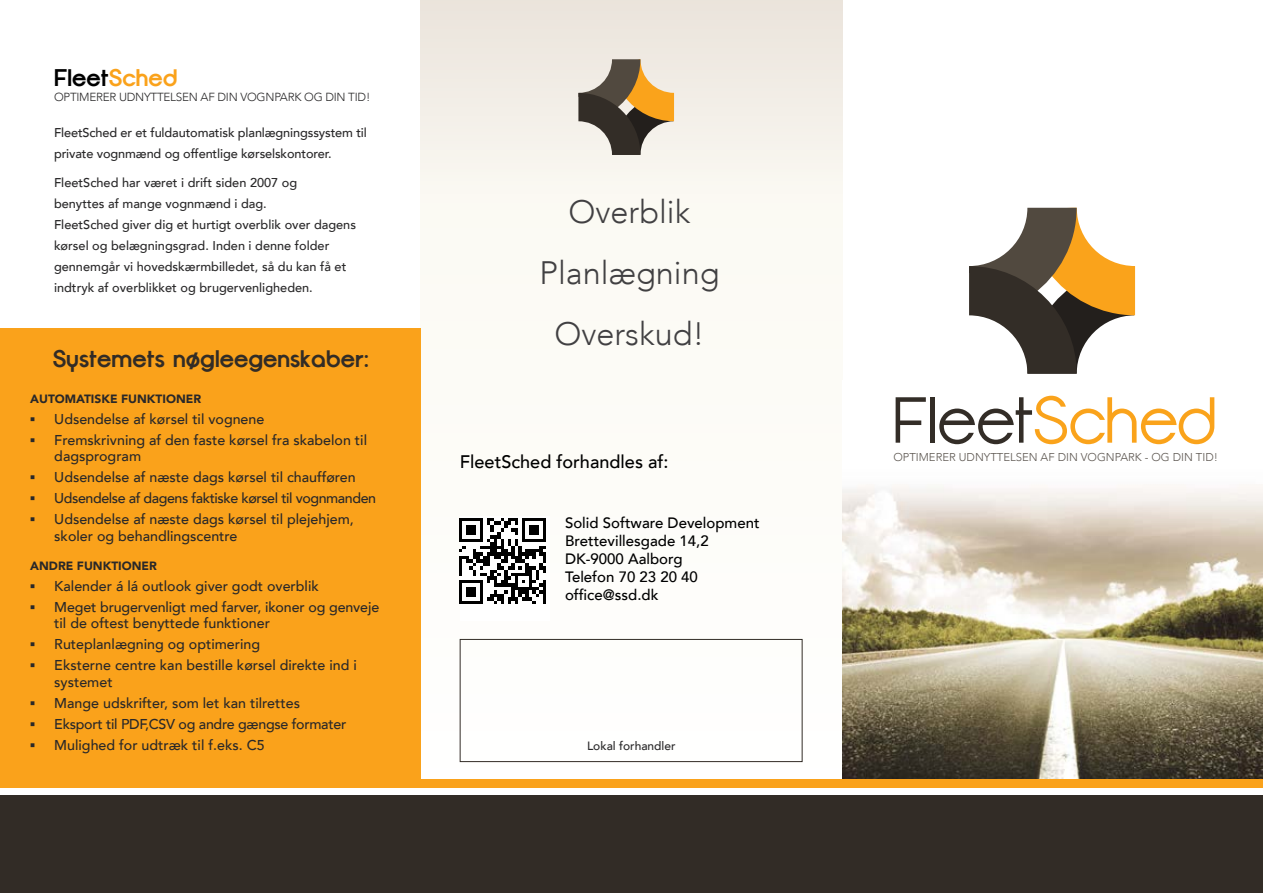
<style>
.page{position:relative;width:1263px;height:893px;background:#fff}
.page>*{position:absolute;margin:0;border:0;box-sizing:border-box;transform-origin:0 0}
.t1{font:300 32.4px/61.2px "Avenir LT";color:#414042;text-align:center}
.t2{font:700 24px "Opificio";color:#322c26}
.t3{font:700 24px "Opificio";color:#000}
.t4{font:500 18.15px "Avenir LT";color:#000}
.t5{font:500 15px/18px "Avenir LT";color:#000}
.t6{font:500 14.25px/16.5px "Avenir LT";color:#292829}
.t7{font:500 14.25px "Avenir LT";letter-spacing:-.03em;color:#292829}
.t8{font:500 14.25px "Avenir LT";letter-spacing:-.02em;color:#292829}
.t9{font:500 12.75px/21px "Avenir LT";color:#292829}
.t10{font:900 12px "Avenir LT";color:#292829}
.t11{font:500 12px "Avenir LT";color:#292829}
.t12{font:300 11.7px "Avenir LT";letter-spacing:-.02em;color:#292829}
.t13{font:300 11.4px "Avenir LT";color:#5c5650}
.s1{color:#faa21b}
.s2{font-family:"Century";font-weight:400}
</style>
<div class="page">
<div style="left:421px;top:0;width:421px;height:783px;background:linear-gradient(to bottom,#f3efe6,#fff)"></div>
<div style="left:0;top:328px;width:421px;height:451px;background:#faa21b"></div>
<div style="left:0;top:796px;width:1263px;height:97px;background:#322c26"></div>
<img style="left:842px;top:395px;width:421px;height:384px">
<svg style="left:896px;top:397px;width:30px;height:46px"></svg>
<div style="left:930px;top:397px;width:5px;height:46px;background:#332d27"></div>
<svg style="left:939px;top:396px;width:275px;height:48px"></svg>
<svg style="left:969px;top:208px;width:166px;height:166px"></svg>
<div style="left:0;top:779px;width:1263px;height:9px;background:#faa21b"></div>
<div style="left:460px;top:516px;width:89px;height:104px;background:#fff"></div>
<img style="left:460px;top:519px;width:85px;height:85px">
<svg style="left:578px;top:59px;width:96px;height:96px;background:#a19076"></svg>
<div style="left:460px;top:639px;width:342px;height:123px;border:1px solid #322c26"></div>
<h2 class="t3" style="left:54px;top:64px;width:125px">Fleet<span class="s1">Sched</span></h2>
<p class="t12" style="left:54px;top:90px;width:318px">OPTIMERER UDNYTTELSEN AF DIN VOGNPARK OG DIN TID!</p>
<p class="t9" style="left:54px;top:123px;width:314px">FleetSched er et fuldautomatisk planlægningssystem til private vognmænd og offentlige kørselskontorer.</p>
<p class="t9" style="left:54px;top:172px;width:304px">FleetSched har været i drift siden 2007 og<br>benyttes af mange vognmænd i dag.<br>FleetSched giver dig et hurtigt overblik over dagens kørsel og belægningsgrad. Inden i denne folder gennemgår vi hovedskærmbilledet, så du kan få et indtryk af overblikket og brugervenligheden.</p>
<h2 class="t2" style="left:53px;top:344px;width:317px">Systemets nøgleegenskaber:</h2>
<p class="t10" style="left:30px;top:391px;width:172px">AUTOMATISKE FUNKTIONER</p>
<p class="t6" style="left:30px;top:411px;width:236px"><span class="s2">▪</span> Udsendelse af kørsel til vognene</p>
<p class="t6" style="left:54px;top:432px;width:314px;text-indent:-24px"><span class="s2">▪</span> Fremskrivning af den faste kørsel fra skabelon til dagsprogram</p>
<p class="t6" style="left:30px;top:470px;width:327px"><span class="s2">▪</span> Udsendelse af næste dags kørsel til chaufføren</p>
<p class="t7" style="left:30px;top:490px;width:347px"><span class="s2">▪</span> Udsendelse af dagens faktiske kørsel til vognmanden</p>
<p class="t6" style="left:54px;top:512px;width:301px;text-indent:-24px"><span class="s2">▪</span> Udsendelse af næste dags kørsel til plejehjem, skoler og behandlingscentre</p>
<p class="t10" style="left:30px;top:558px;width:128px">ANDRE FUNKTIONER</p>
<p class="t6" style="left:30px;top:578px;width:290px"><span class="s2">▪</span> Kalender á lá outlook giver godt overblik</p>
<p class="t6" style="left:54px;top:599px;width:326px;text-indent:-24px"><span class="s2">▪</span> Meget brugervenligt med farver, ikoner og genveje til de oftest benyttede funktioner</p>
<p class="t6" style="left:30px;top:636px;width:231px"><span class="s2">▪</span> Ruteplanlægning og optimering</p>
<p class="t6" style="left:54px;top:657px;width:304px;text-indent:-24px"><span class="s2">▪</span> Eksterne centre kan bestille kørsel direkte ind i systemet</p>
<p class="t6" style="left:30px;top:695px;width:271px"><span class="s2">▪</span> Mange udskrifter, som let kan tilrettes</p>
<p class="t8" style="left:30px;top:715px;width:317px"><span class="s2">▪</span> Eksport til PDF,CSV og andre gængse formater</p>
<p class="t6" style="left:30px;top:737px;width:236px"><span class="s2">▪</span> Mulighed for udtræk til f.eks. C5</p>
<h1 class="t1" style="left:539px;top:181px;width:181px">OVERBLIK<br>PLANLÆGNING<br>OVERSKUD!</h1>
<p class="t4" style="left:460px;top:451px;width:210px">FleetSched forhandles af:</p>
<p class="t5" style="left:565px;top:515px;width:196px">Solid Software Development<br>Brettevillesgade 14,2<br>DK-9000 Aalborg<br>Telefon 70 23 20 40 office@ssd.dk</p>
<p class="t11" style="left:587px;top:739px;width:90px">Lokal forhandler</p>
<p class="t13" style="left:893px;top:451px;width:326px">OPTIMERER UDNYTTELSEN AF DIN VOGNPARK - OG DIN TID!</p>
</div>
